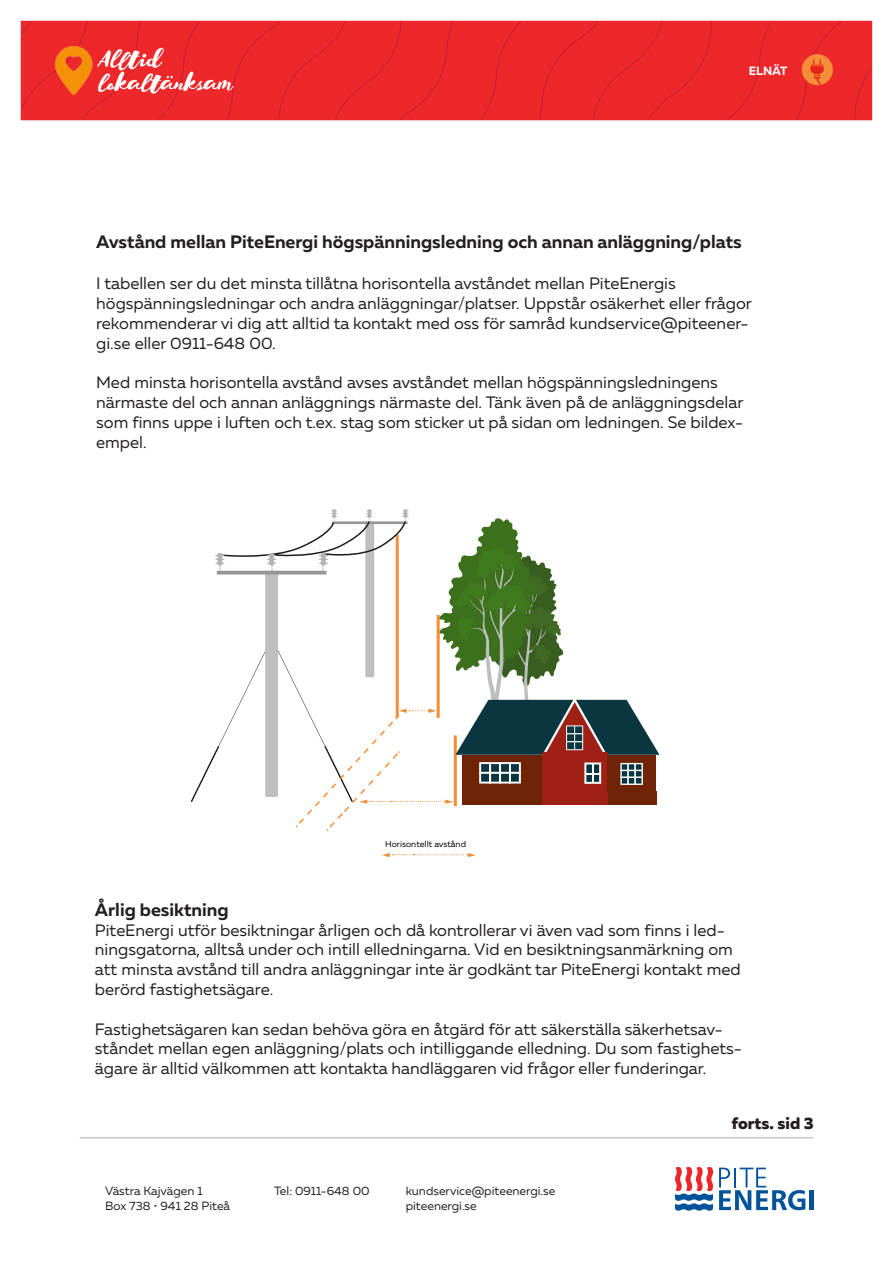
<style>
.page{position:relative;width:893px;height:1263px;background:#fff}
.page>*{position:absolute;margin:0;border:0;box-sizing:border-box;transform-origin:0 0}
.t1{font:700 18px "Muller";color:#231f20}
.t2{font:16.5px/19.8px "Muller";color:#231f20}
.t3{font:800 16.5px "Muller";color:#231f20}
.t4{font:12px "Muller";color:#231f20}
.t5{font:700 12px "Muller";letter-spacing:-.005em;color:#fff}
.t6{font:8.7px "Muller";color:#000}
</style>
<div class="page">
<div style="left:23px;top:23px;width:32px;height:95px;background:#ee272a"></div>
<div style="left:55px;top:23px;width:96px;height:95px;background:#ee272a"></div>
<div style="left:151px;top:23px;width:95px;height:95px;background:#ee272a"></div>
<div style="left:246px;top:23px;width:95px;height:95px;background:#ee272a"></div>
<div style="left:341px;top:23px;width:95px;height:95px;background:#ee272a"></div>
<div style="left:21px;top:21px;width:851px;height:99px;border:1px solid #ee272a"></div>
<div style="left:436px;top:21px;width:436px;height:99px;background:#ee272a"></div>
<img style="left:55px;top:46px;width:179px;height:49px">
<svg style="left:719px;top:1167px;width:86px;height:43px"></svg>
<hr style="left:809px;top:1190px;width:4px;height:20px;background:#01529a">
<hr style="left:734px;top:1167px;width:2px;height:20px;background:#01529a">
<svg style="left:675px;top:1167px;width:38px;height:44px"></svg>
<hr style="left:80px;top:1137px;width:733px;height:1px;background:#a8a9ad">
<svg style="left:382px;top:853px;width:94px;height:4px"></svg>
<svg style="left:191px;top:509px;width:468px;height:321px"></svg>
<p class="t5" style="left:749px;top:64px;width:40px">ELNÄT</p>
<p class="t1" style="left:96px;top:230px;width:647px">Avstånd mellan PiteEnergi högspänningsledning och annan anläggning/plats</p>
<p class="t2" style="left:96px;top:273px;width:581px">I tabellen ser du det minsta tillåtna horisontella avståndet mellan PiteEnergis</p>
<p class="t2" style="left:96px;top:293px;width:657px">högspänningsledningar och andra anläggningar/platser. Uppstår osäkerhet eller frågor rekommenderar vi dig att alltid ta kontakt med oss för samråd kundservice@piteener&shy;gi.se eller 0911-648 00.</p>
<p class="t2" style="left:96px;top:372px;width:649px">Med minsta horisontella avstånd avses avståndet mellan högspänningsledningens närmaste del och annan anläggnings närmaste del. Tänk även på de anläggningsdelar som finns uppe i luften och t.ex. stag som sticker ut på sidan om ledningen. Se bildex&shy;empel.</p>
<p class="t6" style="left:385px;top:838px;width:82px">Horisontellt avstånd</p>
<p class="t1" style="left:95px;top:898px;width:135px">Årlig besiktning</p>
<p class="t2" style="left:95px;top:920px;width:647px">PiteEnergi utför besiktningar årligen och då kontrollerar vi även vad som finns i led&shy;ningsgatorna, alltså under och intill elledningarna. Vid en besiktningsanmärkning om att minsta avstånd till andra anläggningar inte är godkänt tar PiteEnergi kontakt med berörd fastighetsägare.</p>
<p class="t2" style="left:95px;top:1019px;width:648px">Fastighetsägaren kan sedan behöva göra en åtgärd för att säkerställa säkerhetsav&shy;ståndet mellan egen anläggning/plats och intilliggande elledning. Du som fastighets&shy;ägare är alltid välkommen att kontakta handläggaren vid frågor eller funderingar.</p>
<p class="t4" style="left:105px;top:1183px;width:99px">Västra Kajvägen 1</p>
<p class="t4" style="left:105px;top:1198px;width:126px">Box 738 • 941 28 Piteå</p>
<p class="t4" style="left:274px;top:1183px;width:97px">Tel: 0911-648 00</p>
<p class="t4" style="left:406px;top:1183px;width:151px">kundservice@piteenergi.se</p>
<p class="t4" style="left:406px;top:1198px;width:73px">piteenergi.se</p>
<p class="t3" style="left:731px;top:1113px;width:84px">forts. sid 3</p>
</div>
